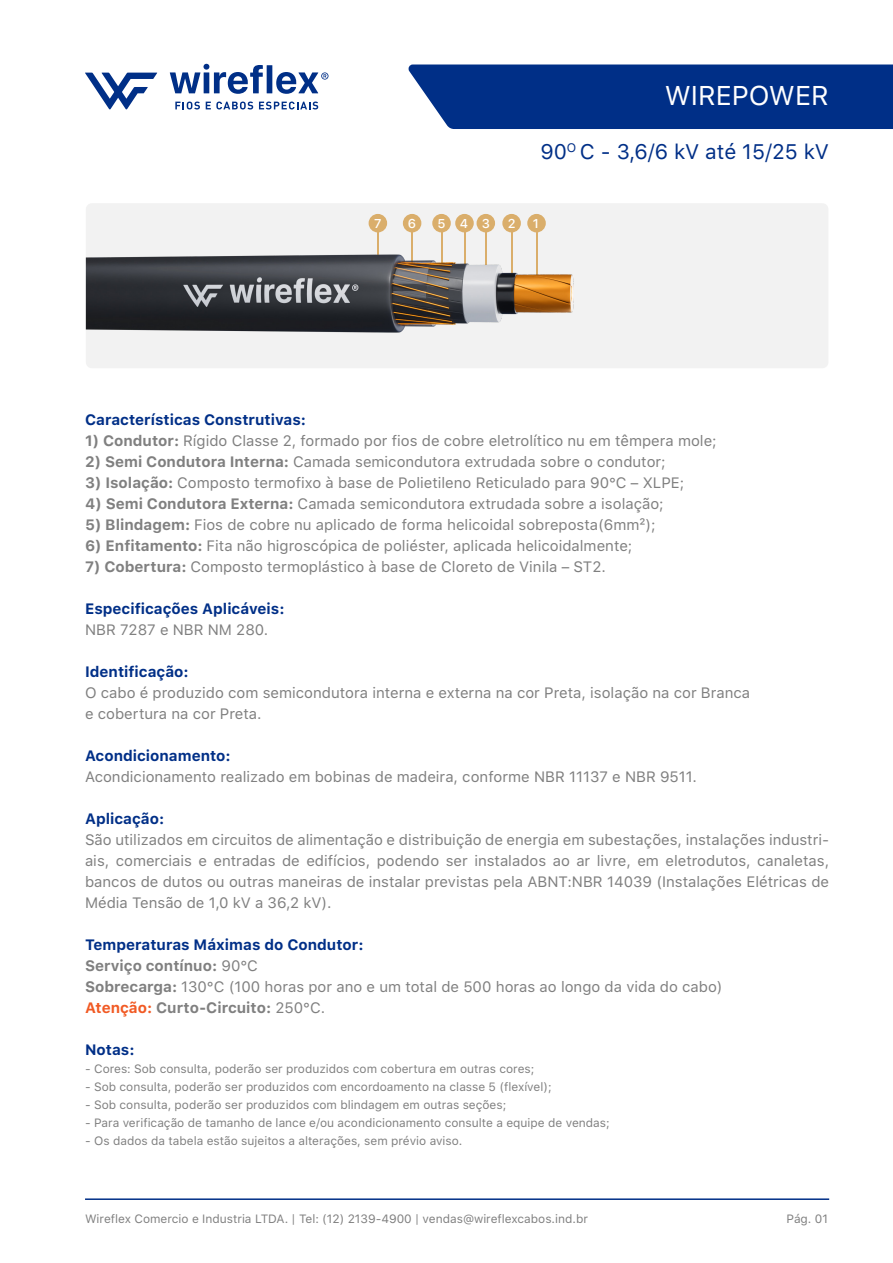
<style>
.page{position:relative;width:893px;height:1263px;background:#fff}
.page>*{position:absolute;margin:0;border:0;box-sizing:border-box;transform-origin:0 0}
.t1{font:27px "SF Pro Text";color:#fff}
.t2{font:21px "SF Pro Text";letter-spacing:-.005em;color:#002f87}
.t3{font:15px/21px "SF Pro Text";color:#808080}
.t4{font:700 15px "SF Pro Text";color:#002f87}
.t5{font:500 12.75px "SF Pro Text";color:#fff}
.t6{font:12px "SF Pro Text";color:#808080}
.s1{font-weight:700}
.s2{font-weight:700;color:#002f87}
.s3{font-weight:700;color:#f15a24}
</style>
<div class="page">
<hr style="left:85px;top:1198px;width:744px;height:2px;background:#002f87">
<div style="left:408px;top:65px;width:485px;height:64px;background:#002f87"></div>
<svg style="left:85px;top:73px;width:72px;height:37px"></svg>
<svg style="left:170px;top:64px;width:93px;height:30px"></svg>
<div style="left:267px;top:65px;width:5px;height:28px;background:#002f87"></div>
<svg style="left:276px;top:72px;width:52px;height:22px"></svg>
<svg style="left:175px;top:102px;width:25px;height:7px"></svg>
<svg style="left:206px;top:102px;width:47px;height:7px"></svg>
<svg style="left:259px;top:102px;width:59px;height:7px"></svg>
<div style="left:86px;top:203px;width:742px;height:165px;background:#f2f2f2;border-radius:6px"></div>
<img style="left:86px;top:214px;width:488px;height:119px">
<h1 class="t1" style="left:665px;top:76px;width:166px">WIREPOWER</h1>
<h2 class="t2" style="left:540px;top:136px;width:290px">90<sup>O</sup> C - 3,6/6 kV até 15/25 kV</h2>
<p class="t5" style="left:374px;top:214px;width:9px">7</p>
<p class="t5" style="left:408px;top:214px;width:10px">6</p>
<p class="t5" style="left:437px;top:214px;width:54px">543</p>
<p class="t5" style="left:508px;top:214px;width:9px">2</p>
<p class="t5" style="left:533px;top:214px;width:8px">1</p>
<p class="t4" style="left:85px;top:408px;width:223px">Características Construtivas:</p>
<p class="t3" style="left:85px;top:429px;width:633px"><span class="s1">1) Condutor:</span> Rígido Classe 2, formado por fios de cobre eletrolítico nu em têmpera mole;</p>
<p class="t3" style="left:85px;top:450px;width:582px"><span class="s1">2) Semi Condutora Interna:</span> Camada semicondutora extrudada sobre o condutor;</p>
<p class="t3" style="left:85px;top:471px;width:601px"><span class="s1">3) Isolação:</span> Composto termofixo à base de Polietileno Reticulado para 90°C – XLPE;</p>
<p class="t3" style="left:85px;top:492px;width:580px"><span class="s1">4) Semi Condutora Externa:</span> Camada semicondutora extrudada sobre a isolação;</p>
<p class="t3" style="left:85px;top:513px;width:572px"><span class="s1">5) Blindagem:</span> Fios de cobre nu aplicado de forma helicoidal sobreposta(6mm2);</p>
<p class="t3" style="left:85px;top:534px;width:549px"><span class="s1">6) Enfitamento:</span> Fita não higroscópica de poliéster, aplicada helicoidalmente;</p>
<p class="t3" style="left:85px;top:555px;width:522px"><span class="s1">7) Cobertura:</span> Composto termoplástico à base de Cloreto de Vinila – ST2.</p>
<p class="t4" style="left:85px;top:597px;width:201px">Especificações Aplicáveis:</p>
<p class="t3" style="left:85px;top:618px;width:185px">NBR 7287 e NBR NM 280.</p>
<p class="t4" style="left:85px;top:660px;width:105px">Identificação:</p>
<p class="t3" style="left:85px;top:681px;width:667px">O cabo é produzido com semicondutora interna e externa na cor Preta, isolação na cor Branca e cobertura na cor Preta.</p>
<p class="t4" style="left:85px;top:744px;width:147px">Acondicionamento:</p>
<p class="t3" style="left:85px;top:765px;width:613px">Acondicionamento realizado em bobinas de madeira, conforme NBR 11137 e NBR 9511.</p>
<p class="t4" style="left:85px;top:807px;width:81px">Aplicação:</p>
<p class="t3" style="left:85px;top:828px;width:746px;text-align:justify">São utilizados em circuitos de alimentação e distribuição de energia em subestações, instalações industri&shy;ais, comerciais e entradas de edifícios, podendo ser instalados ao ar livre, em eletrodutos, canaletas, bancos de dutos ou outras maneiras de instalar previstas pela ABNT:NBR 14039 (Instalações Elétricas de Média Tensão de 1,0 kV a 36,2 kV).</p>
<p class="t3" style="left:85px;top:933px;width:639px"><span class="s2">Temperaturas Máximas do Condutor:<br></span><span class="s1">Serviço contínuo:</span> 90°C<br><span class="s1">Sobrecarga:</span> 130°C (100 horas por ano e um total de 500 horas ao longo da vida do cabo)<br><span class="s3">Atenção:</span> <span class="s1">Curto-Circuito:</span> 250°C.</p>
<p class="t4" style="left:85px;top:1038px;width:51px">Notas:</p>
<p class="t6" style="left:85px;top:1060px;width:451px">- Cores: Sob consulta, poderão ser produzidos com cobertura em outras cores;</p>
<p class="t6" style="left:85px;top:1078px;width:468px">- Sob consulta, poderão ser produzidos com encordoamento na classe 5 (flexível);</p>
<p class="t6" style="left:85px;top:1096px;width:423px">- Sob consulta, poderão ser produzidos com blindagem em outras seções;</p>
<p class="t6" style="left:85px;top:1114px;width:526px">- Para verificação de tamanho de lance e/ou acondicionamento consulte a equipe de vendas;</p>
<p class="t6" style="left:85px;top:1132px;width:379px">- Os dados da tabela estão sujeitos a alterações, sem prévio aviso.</p>
<p class="t6" style="left:85px;top:1210px;width:504px">Wireflex Comercio e Industria LTDA. | Tel: (12) 2139-4900 | vendas@wireflexcabos.ind.br</p>
<p class="t6" style="left:787px;top:1210px;width:43px">Pág. 01</p>
</div>
